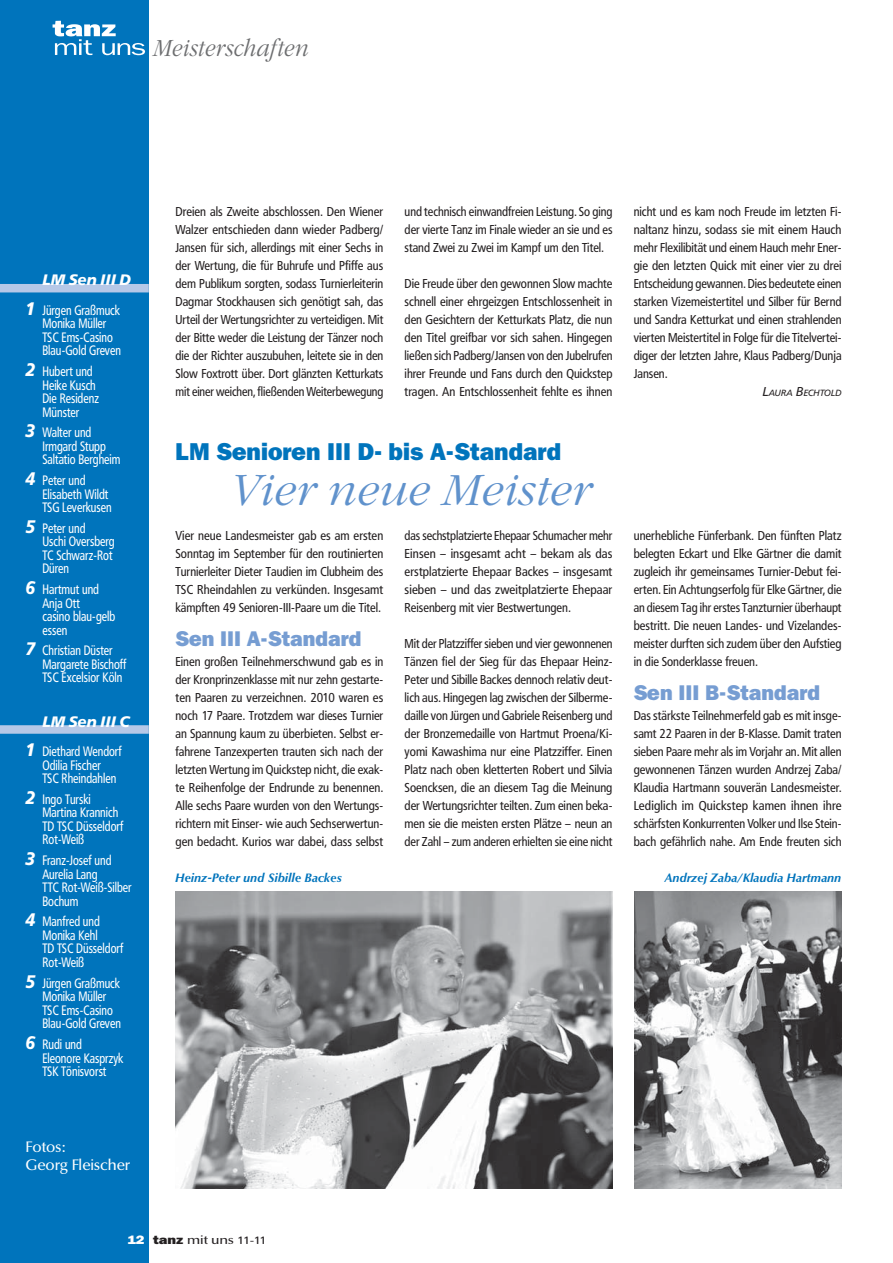
<style>
.page{position:relative;width:893px;height:1263px;background:#fff}
.page>*{position:absolute;margin:0;border:0;box-sizing:border-box;transform-origin:0 0}
.t1{font:italic 300 45px "Garamond Itc T";color:#6092cc}
.t2{font:800 24px "Franklin ITCBQ";color:#0074bc}
.t3{font:italic 300 24px "Garamond Itc T";color:#6d6e70;scale:.9 1}
.t4{font:800 21px "Franklin ITCBQ";color:#769dd2}
.t5{font:500 15px/18px "Optima BQ";color:#fff}
.t6{font:italic 900 15px "Frutiger BQ";color:#fff}
.t7{font:13.5px/13.5px "Frutiger Condensed BQ";color:#fff;scale:.9 1}
.t8{font:12.75px/18px "Frutiger Condensed BQ";color:#231f20;text-align:justify}
.t9{font:italic 700 12px "Optima BQ";color:#0074bc}
.t10{font:500 12px "Optima BQ";letter-spacing:-.01em;color:#231f20;scale:1.2 1}
.t11{font:italic 8.85px "Frutiger BQ";color:#231f20}
.s1{font-family:"Frutiger BQ";font-weight:900;font-style:italic;font-size:18px}
.s2{font-size:12.75px}
.s3{font-family:"Franklin ITCBQ";font-weight:800;color:#fff}
.s4{font-family:"Franklin ITCBQ";font-weight:800}
.s5{font-family:"Frutiger BQ";font-weight:400;font-size:10.5px}
</style>
<div class="page">
<div style="left:0;top:0;width:149px;height:1263px;background:#0074bc"></div>
<svg style="left:53px;top:21px;width:92px;height:34px"></svg>
<div style="left:0;top:284px;width:149px;height:8px;background:#b6c8e7"></div>
<div style="left:0;top:725px;width:149px;height:9px;background:#b6c8e7"></div>
<img style="left:175px;top:891px;width:437px;height:297px">
<img style="left:634px;top:891px;width:207px;height:297px">
<h2 class="t3" style="left:153px;top:38px;width:175px">Meisterschaften</h2>
<p class="t6" style="left:42px;top:274px;width:90px">LM Sen III D</p>
<p class="t7" style="left:42px;top:305px;width:89px;text-indent:-17px"><span class="s1">1</span> Jürgen Graßmuck<br>Monika Müller<br>TSC Ems-Casino<br>Blau-Gold Greven</p>
<p class="t7" style="left:42px;top:366px;width:64px;text-indent:-17px"><span class="s1">2</span> Hubert und<br>Heike Kusch<br>Die Residenz<br>Münster</p>
<p class="t7" style="left:42px;top:427px;width:88px;text-indent:-17px"><span class="s1">3</span> Walter und<br>Irmgard Stupp<br>Saltatio Bergheim</p>
<p class="t7" style="left:42px;top:475px;width:78px;text-indent:-17px"><span class="s1">4</span> Peter und<br>Elisabeth Wildt<br>TSG Leverkusen</p>
<p class="t7" style="left:42px;top:523px;width:82px;text-indent:-17px"><span class="s1">5</span> Peter und<br>Uschi Oversberg<br>TC Schwarz-Rot<br>Düren</p>
<p class="t7" style="left:42px;top:584px;width:82px;text-indent:-17px"><span class="s1">6</span> Hartmut und<br>Anja Ott<br>casino blau-gelb essen</p>
<p class="t7" style="left:42px;top:645px;width:95px;text-indent:-17px"><span class="s1">7</span> Christian Düster<br>Margarete Bischoff<br>TSC Excelsior Köln</p>
<p class="t6" style="left:42px;top:716px;width:89px">LM Sen III C</p>
<p class="t7" style="left:42px;top:746px;width:90px;text-indent:-17px"><span class="s1">1</span> Diethard Wendorf<br>Odilia Fischer<br>TSC Rheindahlen</p>
<p class="t7" style="left:42px;top:794px;width:91px;text-indent:-17px"><span class="s1">2</span> Ingo Turski<br>Martina Krannich<br>TD TSC Düsseldorf<br>Rot-Weiß</p>
<p class="t7" style="left:42px;top:855px;width:101px;text-indent:-17px"><span class="s1">3</span> Franz-Josef und<br>Aurelia Lang<br>TTC Rot-Weiß-Silber<br>Bochum</p>
<p class="t7" style="left:42px;top:916px;width:91px;text-indent:-17px"><span class="s1">4</span> Manfred und<br>Monika Kehl<br>TD TSC Düsseldorf<br>Rot-Weiß</p>
<p class="t7" style="left:42px;top:978px;width:89px;text-indent:-17px"><span class="s1">5</span> Jürgen Graßmuck<br>Monika Müller<br>TSC Ems-Casino<br>Blau-Gold Greven</p>
<p class="t7" style="left:42px;top:1039px;width:91px;text-indent:-17px"><span class="s1">6</span> Rudi und<br>Eleonore Kasprzyk<br>TSK Tönisvorst</p>
<p class="t5" style="left:25px;top:1139px;width:106px">Fotos:<br>Georg Fleischer</p>
<p class="t8" style="left:175px;top:204px;width:209px">Dreien als Zweite abschlossen. Den Wiener Walzer entschieden dann wieder Padberg/ Jansen für sich, allerdings mit einer Sechs in der Wertung, die für Buhrufe und Pfiffe aus dem Publikum sorgten, sodass Turnierleiterin Dagmar Stockhausen sich genötigt sah, das Urteil der Wertungsrichter zu verteidigen. Mit der Bitte weder die Leistung der Tänzer noch die der Richter auszubuhen, leitete sie in den Slow Foxtrott über. Dort glänzten Ketturkats mit einer weichen, fließenden Weiterbewegung</p>
<p class="t8" style="left:405px;top:204px;width:209px">und technisch einwandfreien Leistung. So ging der vierte Tanz im Finale wieder an sie und es stand Zwei zu Zwei im Kampf um den Titel.</p>
<p class="t8" style="left:405px;top:276px;width:209px">Die Freude über den gewonnen Slow machte schnell einer ehrgeizgen Entschlossenheit in den Gesichtern der Ketturkats Platz, die nun den Titel greifbar vor sich sahen. Hingegen ließen sich Padberg/Jansen von den Jubelrufen ihrer Freunde und Fans durch den Quickstep tragen. An Entschlossenheit fehlte es ihnen</p>
<h2 class="t2" style="left:175px;top:443px;width:387px">LM Senioren III D- bis A-Standard</h2>
<h1 class="t1" style="left:231px;top:471px;width:362px">Vier neue Meister</h1>
<p class="t8" style="left:175px;top:528px;width:209px">Vier neue Landesmeister gab es am ersten Sonntag im September für den routinierten Turnierleiter Dieter Taudien im Clubheim des TSC Rheindahlen zu verkünden. Insgesamt kämpften 49 Senioren-III-Paare um die Titel.</p>
<h3 class="t4" style="left:175px;top:631px;width:187px">Sen III A-Standard</h3>
<p class="t8" style="left:175px;top:654px;width:209px">Einen großen Teilnehmerschwund gab es in der Kronprinzenklasse mit nur zehn gestarte&shy;ten Paaren zu verzeichnen. 2010 waren es noch 17 Paare. Trotzdem war dieses Turnier an Spannung kaum zu überbieten. Selbst er&shy;fahrene Tanzexperten trauten sich nach der letzten Wertung im Quickstep nicht, die exak&shy;te Reihenfolge der Endrunde zu benennen.<br>Alle sechs Paare wurden von den Wertungs&shy;richtern mit Einser- wie auch Sechserwertun&shy;gen bedacht. Kurios war dabei, dass selbst</p>
<p class="t8" style="left:405px;top:528px;width:209px">das sechstplatzierte Ehepaar Schumacher mehr Einsen – insgesamt acht – bekam als das erstplatzierte Ehepaar Backes – insgesamt sieben – und das zweitplatzierte Ehepaar Reisenberg mit vier Bestwertungen.</p>
<p class="t8" style="left:405px;top:636px;width:209px">Mit der Platzziffer sieben und vier gewonnenen Tänzen fiel der Sieg für das Ehepaar Heinz-Peter und Sibille Backes dennoch relativ deut&shy;lich aus. Hingegen lag zwischen der Silberme&shy;daille von Jürgen und Gabriele Reisenberg und der Bronzemedaille von Hartmut Proena/Ki&shy;yomi Kawashima nur eine Platzziffer. Einen Platz nach oben kletterten Robert und Silvia Soencksen, die an diesem Tag die Meinung der Wertungsrichter teilten. Zum einen beka&shy;men sie die meisten ersten Plätze – neun an der Zahl – zum anderen erhielten sie eine nicht</p>
<p class="t8" style="left:634px;top:204px;width:209px">nicht und es kam noch Freude im letzten Fi&shy;naltanz hinzu, sodass sie mit einem Hauch mehr Flexilibität und einem Hauch mehr Ener&shy;gie den letzten Quick mit einer vier zu drei Entscheidung gewannen. Dies bedeutete einen starken Vizemeistertitel und Silber für Bernd und Sandra Ketturkat und einen strahlenden vierten Meistertitel in Folge für die Titelvertei&shy;diger der letzten Jahre, Klaus Padberg/Dunja Jansen.</p>
<p class="t11" style="left:763px;top:389px;width:80px"><span class="s2">L</span>AURA <span class="s2">B</span>ECHTOLD</p>
<p class="t8" style="left:634px;top:528px;width:209px">unerhebliche Fünferbank. Den fünften Platz belegten Eckart und Elke Gärtner die damit zugleich ihr gemeinsames Turnier-Debut fei&shy;erten. Ein Achtungserfolg für Elke Gärtner, die an diesem Tag ihr erstes Tanzturnier überhaupt bestritt. Die neuen Landes- und Vizelandes&shy;meister durften sich zudem über den Aufstieg in die Sonderklasse freuen.</p>
<h3 class="t4" style="left:634px;top:685px;width:188px">Sen III B-Standard</h3>
<p class="t8" style="left:634px;top:708px;width:209px">Das stärkste Teilnehmerfeld gab es mit insge&shy;samt 22 Paaren in der B-Klasse. Damit traten sieben Paare mehr als im Vorjahr an. Mit allen gewonnenen Tänzen wurden Andrzej Zaba/ Klaudia Hartmann souverän Landesmeister.<br>Lediglich im Quickstep kamen ihnen ihre schärfsten Konkurrenten Volker und Ilse Stein&shy;bach gefährlich nahe. Am Ende freuten sich</p>
<p class="t9" style="left:175px;top:872px;width:168px">Heinz-Peter und Sibille Backes</p>
<p class="t9" style="left:665px;top:872px;width:178px">Andrzej Zaba/Klaudia Hartmann</p>
<p class="t10" style="left:127px;top:1235px;width:118px"><span class="s3">12</span> <span class="s4">tanz</span> mit uns <span class="s5">11-11</span></p>
</div>
